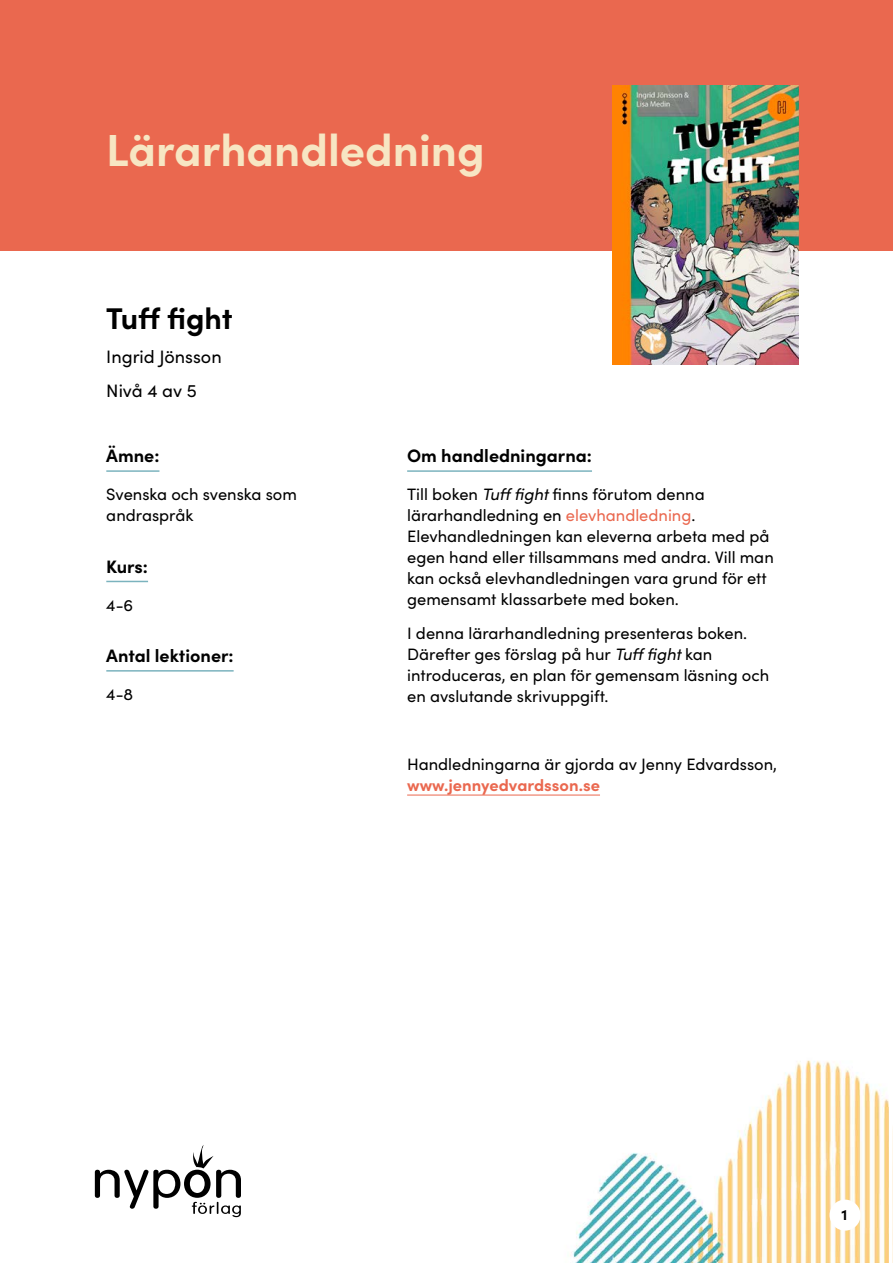
<style>
.page{position:relative;width:893px;height:1263px;background:#fff}
.page>*{position:absolute;margin:0;border:0;box-sizing:border-box;transform-origin:0 0}
.t1{font:700 45px "Sofia Pro";color:#f7e6c3}
.t2{font:700 30px "Sofia Pro";letter-spacing:-.005em;color:#000}
.t3{font:700 18px "Sofia Pro";color:#000}
.t4{font:18px/34.3px "Sofia Pro";color:#000}
.t5{font:16.5px/21px "Sofia Pro";color:#000}
.t6{font:700 16.5px "Sofia Pro";color:#ea684f}
.t7{font:700 15px "Sofia Pro";color:#000}
.s1{font-style:italic}
.s2{color:#ea684f}
</style>
<div class="page">
<img style="left:94px;top:470px;width:795px;height:793px">
<hr style="left:106px;top:470px;width:53px;height:2px;background:#7bb3be">
<hr style="left:106px;top:581px;width:42px;height:1px;background:#7bb3be">
<hr style="left:106px;top:670px;width:128px;height:2px;background:#7bb3be">
<div style="left:0;top:0;width:893px;height:251px;background:#ea684f"></div>
<img style="left:612px;top:85px;width:187px;height:280px">
<hr style="left:407px;top:470px;width:185px;height:2px;background:#7bb3be">
<hr style="left:407px;top:795px;width:193px;height:1px;background:#ea684f">
<div style="left:830px;top:1199px;width:30px;height:31px;background:#fff;border-radius:50%"></div>
<img style="left:892px;top:1128px;width:1px;height:135px">
<svg style="left:95px;top:1145px;width:146px;height:72px"></svg>
<h1 class="t1" style="left:106px;top:116px;width:380px">Lärarhandledning</h1>
<h2 class="t2" style="left:106px;top:295px;width:128px">Tuff fight</h2>
<p class="t4" style="left:106px;top:338px;width:117px">Ingrid Jönsson<br>Nivå 4 av 5</p>
<p class="t3" style="left:106px;top:442px;width:55px">Ämne:</p>
<p class="t5" style="left:106px;top:483px;width:192px">Svenska och svenska som andraspråk</p>
<p class="t3" style="left:106px;top:552px;width:43px">Kurs:</p>
<p class="t5" style="left:106px;top:593px;width:29px">4-6</p>
<p class="t3" style="left:106px;top:642px;width:129px">Antal lektioner:</p>
<p class="t5" style="left:106px;top:683px;width:29px">4-8</p>
<p class="t3" style="left:407px;top:442px;width:186px">Om handledningarna:</p>
<p class="t5" style="left:407px;top:483px;width:368px">Till boken <span class="s1">Tuff fight</span> finns förutom denna lärarhandledning en <span class="s2">elevhandledning</span>.<br>Elevhandledningen kan eleverna arbeta med på egen hand eller tillsammans med andra. Vill man kan också elevhandledningen vara grund för ett gemensamt klassarbete med boken.</p>
<p class="t5" style="left:407px;top:622px;width:364px">I denna lärarhandledning presenteras boken.<br>Därefter ges förslag på hur <span class="s1">Tuff fight</span> kan introduceras, en plan för gemensam läsning och en avslutande skrivuppgift.</p>
<p class="t5" style="left:407px;top:752px;width:371px">Handledningarna är gjorda av Jenny Edvardsson,</p>
<p class="t6" style="left:407px;top:772px;width:194px">www.jennyedvardsson.se</p>
<p class="t7" style="left:842px;top:1204px;width:7px">1</p>
</div>
